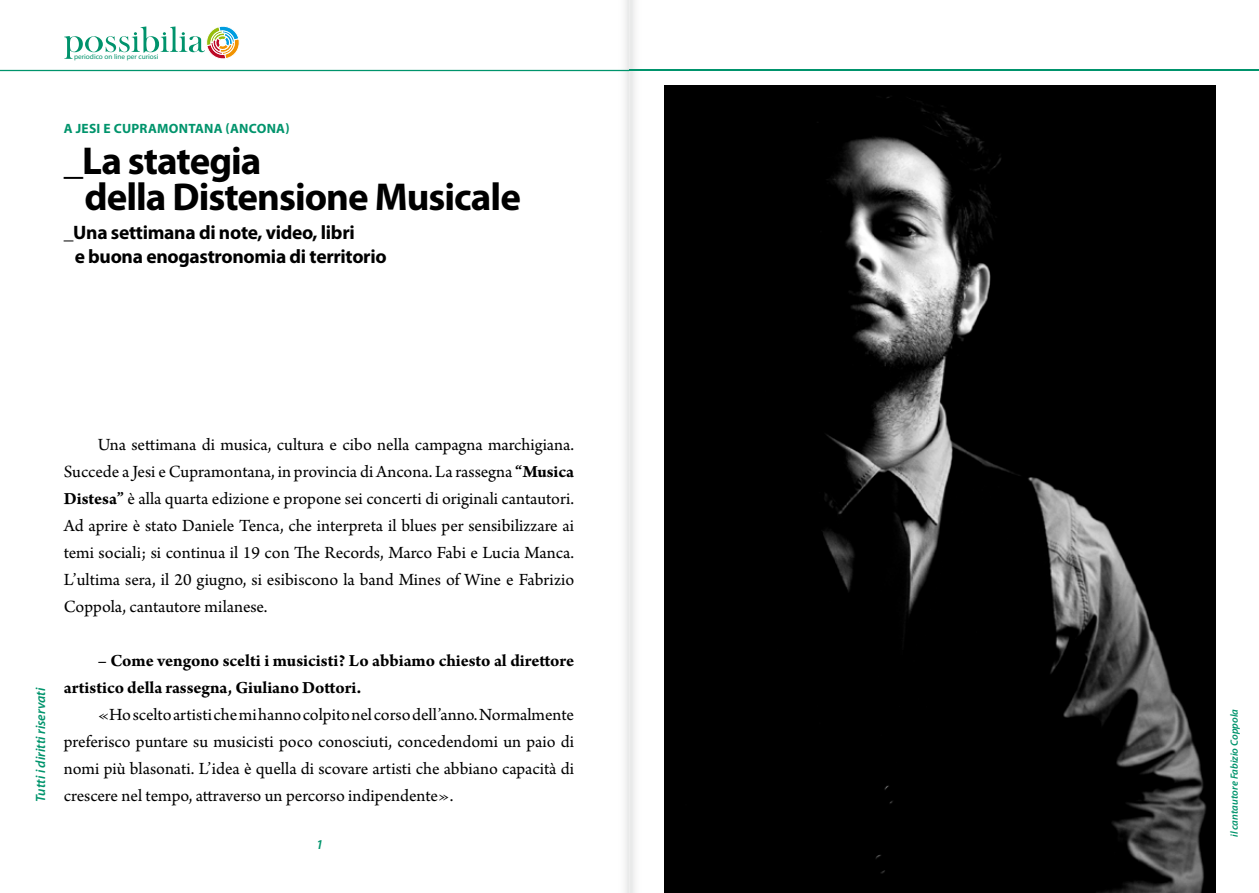
<style>
.page{position:relative;width:1259px;height:893px;background:#fff}
.page>*{position:absolute;margin:0;border:0;box-sizing:border-box;transform-origin:0 0}
.t1{font:700 39px/36px "Myriad Pro";letter-spacing:-.025em;color:#000}
.t2{font:700 19.5px/23.4px "Myriad Pro";letter-spacing:-.015em;color:#000}
.t3{font:18px/27px "Arno Pro";letter-spacing:-.005em;color:#000;text-align:justify}
.t4{font:700 18px/27px "Arno Pro";letter-spacing:-.005em;color:#000}
.t5{font:700 13.5px "Myriad Pro";letter-spacing:.02em;color:#00946c}
.t6{font:italic 600 13.5px "Myriad Pro";color:#00946c}
.t7{font:italic 600 10.5px "Myriad Pro";color:#00946c}
.t8{font:500 7.05px "Itc Kabel";color:#00936c}
.s1{font-weight:700}
</style>
<div class="page">
<svg style="left:0;top:70px;width:629px;height:1px"></svg>
<svg style="left:65px;top:26px;width:175px;height:33px"></svg>
<hr style="left:629px;top:70px;width:630px;height:1px;background:#00946c">
<img style="left:665px;top:85px;width:550px;height:808px">
<p class="t8" style="left:74px;top:52px;width:86px">periodico on line per curiosi</p>
<p class="t5" style="left:64px;top:120px;width:227px">a jesi e cupramontana (ancona)</p>
<h1 class="t1" style="left:84px;top:141px;width:438px;text-indent:-21px">_La stategia<br>della Distensione Musicale</h1>
<p class="t2" style="left:75px;top:220px;width:313px;text-indent:-11px">_Una settimana di note, video, libri<br>e buona enogastronomia di territorio</p>
<p class="t6" style="left:32px;top:801px;width:116px;rotate:-90deg">Tutti i diritti riservati</p>
<p class="t3" style="left:64px;top:432px;width:512px;text-indent:34px">Una settimana di musica, cultura e cibo nella campagna marchigiana.<br>Succede a Jesi e Cupramontana, in provincia di Ancona. La rassegna <span class="s1">“Musica Distesa”</span> è alla quarta edizione e propone sei concerti di originali cantautori.<br>Ad aprire è stato Daniele Tenca, che interpreta il blues per sensibilizzare ai temi sociali; si continua il 19 con The Records, Marco Fabi e Lucia Manca.<br>L’ultima sera, il 20 giugno, si esibiscono la band Mines of Wine e Fabrizio Coppola, cantautore milanese.</p>
<p class="t4" style="left:64px;top:648px;width:512px;text-indent:34px">– Come vengono scelti i musicisti? Lo abbiamo chiesto al direttore artistico della rassegna, Giuliano Dottori.</p>
<p class="t3" style="left:64px;top:702px;width:512px;text-indent:34px">«Ho scelto artisti che mi hanno colpito nel corso dell’anno. Normalmente preferisco puntare su musicisti poco conosciuti, concedendomi un paio di nomi più blasonati. L’idea è quella di scovare artisti che abbiano capacità di crescere nel tempo, attraverso un percorso indipendente».</p>
<p class="t7" style="left:1227px;top:837px;width:130px;rotate:-90deg">il cantautore Fabizio Coppola</p>
<p class="t6" style="left:316px;top:836px;width:9px">1</p>
</div>
